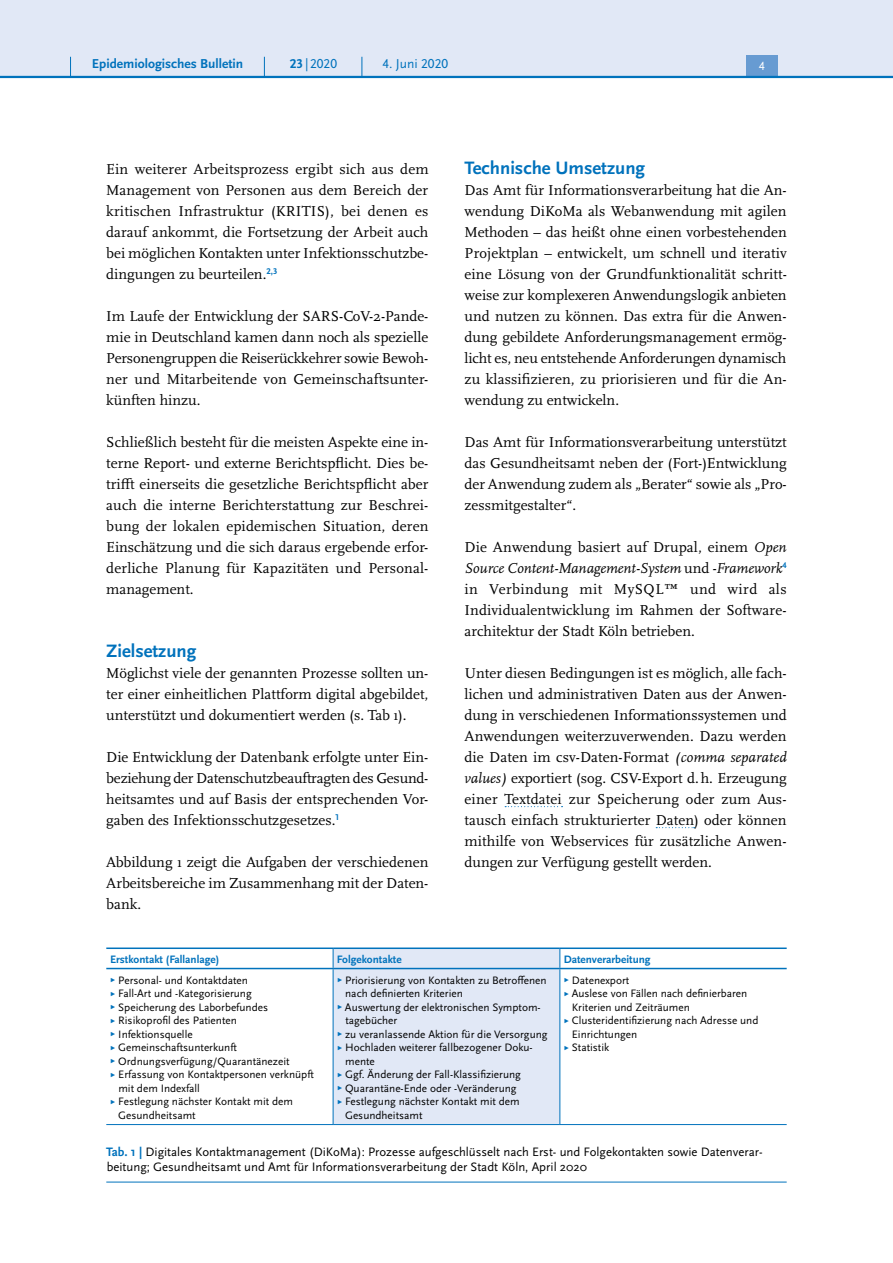
<style>
.page{position:relative;width:893px;height:1263px;background:#fff}
.page>*{position:absolute;margin:0;border:0;box-sizing:border-box;transform-origin:0 0}
.t1{font:700 18.75px "Scala Sans Pro";color:#0072bc}
.P_-_Fließtext{font:15px/21px "Scala Pro";color:#000;text-align:justify}
.t2{font:700 13.5px "Scala Sans Pro";color:#0072bc}
.t3{font:13.5px "Scala Sans Pro";color:#0072bc}
.P_-_Bildunterschrift{font:12.75px/15.8px "Scala Sans Pro";color:#000}
.t4{font:12.45px "Scala Sans Pro";color:#fff}
.t5{font:11.25px/13.5px "Scala Sans Pro";color:#000}
.P_-_Tab_linksbündig{font:700 11.25px "Scala Sans Pro";color:#0072bc}
.s1{font-weight:700}
.s2{font-style:italic}
.s3{font-size:6px;color:#0072bc}
.s4{font-weight:700;color:#0072bc}
</style>
<div class="page">
<svg style="left:505px;top:806px;width:58px;height:1px"></svg>
<svg style="left:656px;top:827px;width:39px;height:1px"></svg>
<hr style="left:106px;top:1182px;width:681px;height:1px;background:#0072bc">
<hr style="left:333px;top:947px;width:227px;height:2px;background:#0072bc">
<hr style="left:106px;top:1124px;width:227px;height:1px;background:#0072bc">
<hr style="left:333px;top:1124px;width:227px;height:1px;background:#0072bc">
<hr style="left:560px;top:1124px;width:227px;height:1px;background:#0072bc">
<hr style="left:106px;top:947px;width:227px;height:2px;background:#0072bc">
<hr style="left:106px;top:968px;width:227px;height:1px;background:#0072bc">
<hr style="left:560px;top:947px;width:227px;height:2px;background:#0072bc">
<hr style="left:560px;top:968px;width:227px;height:1px;background:#0072bc">
<div style="left:333px;top:948px;width:228px;height:176px;background:#e1e8f6"></div>
<hr style="left:333px;top:969px;width:1px;height:155px;background:#0072bc">
<hr style="left:560px;top:969px;width:1px;height:155px;background:#0072bc">
<div style="left:0;top:0;width:893px;height:77px;background:#e1e8f6"></div>
<div style="left:746px;top:55px;width:32px;height:21px;background:#679bd2"></div>
<hr style="left:0;top:76px;width:893px;height:2px;background:#0072bc">
<svg style="left:70px;top:57px;width:1px;height:19px"></svg>
<svg style="left:264px;top:57px;width:1px;height:19px"></svg>
<svg style="left:362px;top:57px;width:1px;height:19px"></svg>
<p class="t2" style="left:92px;top:55px;width:153px">Epidemiologisches Bulletin</p>
<p class="t3" style="left:290px;top:55px;width:49px"><span class="s1">23</span>|2020</p>
<p class="t3" style="left:383px;top:55px;width:67px">4. Juni 2020</p>
<p class="t4" style="left:759px;top:59px;width:7px">4</p>
<p class="P_-_Fließtext" style="left:106px;top:158px;width:324px">Ein weiterer Arbeitsprozess ergibt sich aus dem Management von Personen aus dem Bereich der kritischen Infrastruktur (KRITIS), bei denen es darauf ankommt, die Fortsetzung der Arbeit auch bei möglichen Kontakten unter Infektionsschutzbe&shy;dingungen zu beurteilen.<sup>2,3</sup></p>
<p class="P_-_Fließtext" style="left:106px;top:305px;width:324px">Im Laufe der Entwicklung der SARS-CoV-2-Pande&shy;mie in Deutschland kamen dann noch als spezielle Personengruppen die Reiserückkehrer sowie Bewoh&shy;ner und Mitarbeitende von Gemeinschaftsunter&shy;künften hinzu.</p>
<p class="P_-_Fließtext" style="left:106px;top:431px;width:324px">Schließlich besteht für die meisten Aspekte eine in&shy;terne Report- und externe Berichtspflicht. Dies be&shy;trifft einerseits die gesetzliche Berichtspflicht aber auch die interne Berichterstattung zur Beschrei&shy;bung der lokalen epidemischen Situation, deren Einschätzung und die sich daraus ergebende erfor&shy;derliche Planung für Kapazitäten und Personal&shy;management.</p>
<h3 class="t1" style="left:106px;top:639px;width:92px">Zielsetzung</h3>
<p class="P_-_Fließtext" style="left:106px;top:662px;width:324px">Möglichst viele der genannten Prozesse sollten un&shy;ter einer einheitlichen Plattform digital abgebildet, unterstützt und dokumentiert werden (s. Tab 1).</p>
<p class="P_-_Fließtext" style="left:106px;top:746px;width:324px">Die Entwicklung der Datenbank erfolgte unter Ein&shy;beziehung der Datenschutzbeauftragten des Gesund&shy;heitsamtes und auf Basis der entsprechenden Vor&shy;gaben des Infektionsschutzgesetzes.<sup>1</sup></p>
<p class="P_-_Fließtext" style="left:106px;top:851px;width:324px">Abbildung 1 zeigt die Aufgaben der verschiedenen Arbeitsbereiche im Zusammenhang mit der Daten&shy;bank.</p>
<h3 class="t1" style="left:465px;top:156px;width:182px">Technische Umsetzung</h3>
<p class="P_-_Fließtext" style="left:465px;top:179px;width:324px">Das Amt für Informationsverarbeitung hat die An&shy;wendung DiKoMa als Webanwendung mit agilen Methoden – das heißt ohne einen vorbestehenden Projektplan – entwickelt, um schnell und iterativ eine Lösung von der Grundfunktionalität schritt&shy;weise zur komplexeren Anwendungslogik anbieten und nutzen zu können. Das extra für die Anwen&shy;dung gebildete Anforderungsmanagement ermög&shy;licht es, neu entstehende Anforderungen dynamisch zu klassifizieren, zu priorisieren und für die An&shy;wendung zu entwickeln.</p>
<p class="P_-_Fließtext" style="left:465px;top:431px;width:324px">Das Amt für Informationsverarbeitung unterstützt das Gesundheitsamt neben der (Fort-)Entwicklung der Anwendung zudem als „Berater“ sowie als „Pro&shy;zessmitgestalter“.</p>
<p class="P_-_Fließtext" style="left:465px;top:536px;width:324px">Die Anwendung basiert auf Drupal, einem <span class="s2">Open Source Content-Management-System</span> und <span class="s2">-Framework</span><sup>4 </sup>in Verbindung mit MySQL™ und wird als Individualentwicklung im Rahmen der Software&shy;architektur der Stadt Köln betrieben.</p>
<p class="P_-_Fließtext" style="left:465px;top:662px;width:324px">Unter diesen Bedingungen ist es möglich, alle fach&shy;lichen und administrativen Daten aus der Anwen&shy;dung in verschiedenen Informationssystemen und Anwendungen weiterzuverwenden. Dazu werden die Daten im csv-Daten-Format <span class="s2">(comma separated values)</span> exportiert (sog. CSV-Export d.h. Erzeugung einer Textdatei zur Speicherung oder zum Aus&shy;tausch einfach strukturierter Daten) oder können mithilfe von Webservices für zusätzliche Anwen&shy;dungen zur Verfügung gestellt werden.</p>
<p class="P_-_Tab_linksbündig" style="left:110px;top:952px;width:111px">Erstkontakt (Fallanlage)</p>
<p class="P_-_Tab_linksbündig" style="left:337px;top:952px;width:66px">Folgekontakte</p>
<p class="P_-_Tab_linksbündig" style="left:564px;top:952px;width:88px">Datenverarbeitung</p>
<p class="t5" style="left:110px;top:973px;width:140px"><span class="s3">▶</span> Personal- und Kontaktdaten</p>
<p class="t5" style="left:110px;top:986px;width:143px"><span class="s3">▶</span> Fall-Art und -Kategorisierung</p>
<p class="t5" style="left:110px;top:1000px;width:160px"><span class="s3">▶</span> Speicherung des Laborbefundes</p>
<p class="t5" style="left:110px;top:1013px;width:128px"><span class="s3">▶</span> Risikoprofil des Patienten</p>
<p class="t5" style="left:110px;top:1027px;width:84px"><span class="s3">▶</span> Infektionsquelle</p>
<p class="t5" style="left:110px;top:1040px;width:129px"><span class="s3">▶</span> Gemeinschaftsunterkunft</p>
<p class="t5" style="left:110px;top:1054px;width:181px"><span class="s3">▶</span> Ordnungsverfügung/Quarantänezeit</p>
<p class="t5" style="left:118px;top:1067px;width:197px;text-indent:-8px"><span class="s3">▶</span> Erfassung von Kontaktpersonen verknüpft mit dem Indexfall</p>
<p class="t5" style="left:118px;top:1094px;width:176px;text-indent:-8px"><span class="s3">▶</span> Festlegung nächster Kontakt mit dem<br>Gesundheitsamt</p>
<p class="t5" style="left:345px;top:973px;width:203px;text-indent:-8px"><span class="s3">▶</span> Priorisierung von Kontakten zu Betroffenen nach definierten Kriterien</p>
<p class="t5" style="left:345px;top:1000px;width:196px;text-indent:-9px"><span class="s3">▶</span> Auswertung der elektronischen Symptom&shy;tagebücher</p>
<p class="t5" style="left:337px;top:1027px;width:212px"><span class="s3">▶</span> zu veranlassende Aktion für die Versorgung</p>
<p class="t5" style="left:345px;top:1040px;width:188px;text-indent:-8px"><span class="s3">▶</span> Hochladen weiterer fallbezogener Doku&shy;mente</p>
<p class="t5" style="left:337px;top:1067px;width:186px"><span class="s3">▶</span> Ggf. Änderung der Fall-Klassifizierung</p>
<p class="t5" style="left:337px;top:1081px;width:181px"><span class="s3">▶</span> Quarantäne-Ende oder -Veränderung</p>
<p class="t5" style="left:345px;top:1094px;width:176px;text-indent:-8px"><span class="s3">▶</span> Festlegung nächster Kontakt mit dem<br>Gesundheitsamt</p>
<p class="t5" style="left:563px;top:973px;width:67px"><span class="s3">▶</span> Datenexport</p>
<p class="t5" style="left:572px;top:986px;width:177px;text-indent:-8px"><span class="s3">▶</span> Auslese von Fällen nach definierbaren<br>Kriterien und Zeiträumen</p>
<p class="t5" style="left:572px;top:1013px;width:188px;text-indent:-8px"><span class="s3">▶</span> Clusteridentifizierung nach Adresse und<br>Einrichtungen</p>
<p class="t5" style="left:563px;top:1040px;width:47px"><span class="s3">▶</span> Statistik</p>
<p class="P_-_Bildunterschrift" style="left:106px;top:1143px;width:657px"><span class="s4">Tab. 1 |</span> Digitales Kontaktmanagement (DiKoMa): Prozesse aufgeschlüsselt nach Erst- und Folgekontakten sowie Datenverar&shy;beitung; Gesundheitsamt und Amt für Informationsverarbeitung der Stadt Köln, April 2020</p>
</div>
